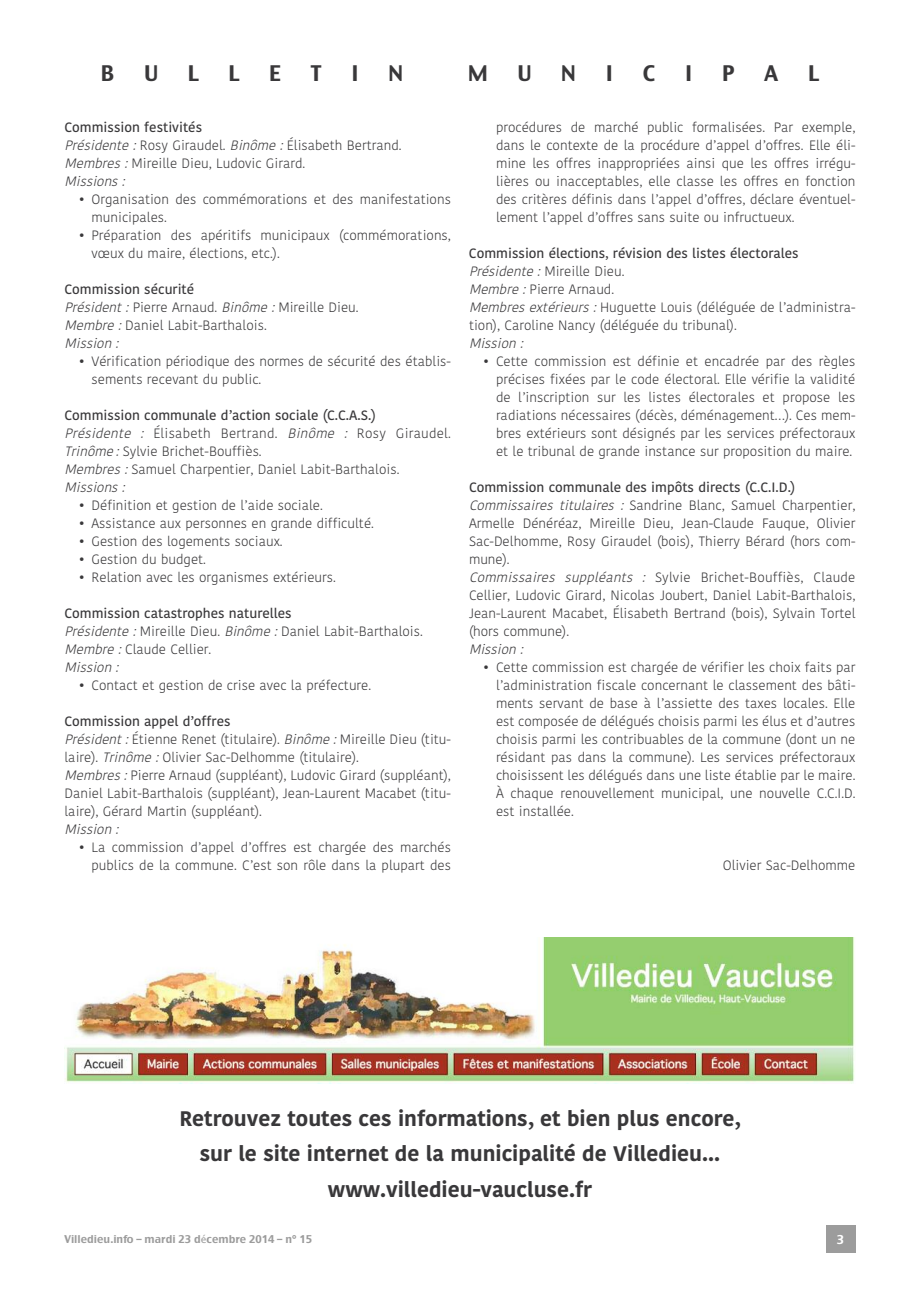
<style>
.page{position:relative;width:920px;height:1290px;background:#fff}
.page>*{position:absolute;margin:0;border:0;box-sizing:border-box;transform-origin:0 0}
.t1{font:700 21px/35.2px "Kohinoor Devanagari";color:#39383a;text-align:center}
.t2{font:21px "Charcoal CY";color:#39383a}
.t3{font:300 13.5px/18px "Kohinoor Devanagari";color:#39383a}
.t4{font:italic 300 13.5px "Kohinoor Devanagari";color:#39383a}
.t5{font:12px "Charcoal CY";color:#fff}
.t6{font:10.5px "Charcoal CY";color:#9c9c9c}
.s1{font-weight:600}
.s2{font-style:italic}
.s3{font-family:"Lucida Grande"}
</style>
<div class="page">
<div style="left:826px;top:1225px;width:29px;height:28px;background:#9c9c9c"></div>
<img style="left:65px;top:938px;width:790px;height:145px">
<h1 class="t2" style="left:101px;top:61px;width:15px">B</h1>
<h1 class="t2" style="left:144px;top:61px;width:16px">U</h1>
<h1 class="t2" style="left:188px;top:61px;width:13px">L</h1>
<h1 class="t2" style="left:228px;top:61px;width:13px">L</h1>
<h1 class="t2" style="left:269px;top:61px;width:14px">E</h1>
<h1 class="t2" style="left:311px;top:61px;width:12px">T</h1>
<h1 class="t2" style="left:351px;top:61px;width:9px">I</h1>
<h1 class="t2" style="left:389px;top:61px;width:16px">N</h1>
<h1 class="t2" style="left:468px;top:61px;width:21px">M</h1>
<h1 class="t2" style="left:517px;top:61px;width:16px">U</h1>
<h1 class="t2" style="left:561px;top:61px;width:16px">N</h1>
<h1 class="t2" style="left:605px;top:61px;width:9px">I</h1>
<h1 class="t2" style="left:643px;top:61px;width:14px">C</h1>
<h1 class="t2" style="left:685px;top:61px;width:9px">I</h1>
<h1 class="t2" style="left:722px;top:61px;width:14px">P</h1>
<h1 class="t2" style="left:764px;top:61px;width:16px">A</h1>
<h1 class="t2" style="left:808px;top:61px;width:13px">L</h1>
<p class="t3" style="left:65px;top:118px;width:339px"><span class="s1">Commission festivités<br></span><span class="s2">Présidente:</span>Rosy Giraudel. <span class="s2">Binôme:</span>Élisabeth Bertrand.<br><span class="s2">Membres:</span>Mireille Dieu, Ludovic Girard.<br><span class="s2">Missions :</span></p>
<p class="t3" style="left:92px;top:190px;width:361px;text-indent:-13px">• Organisation des commémorations et des manifestations municipales.</p>
<p class="t3" style="left:92px;top:226px;width:361px;text-indent:-13px">• Préparation des apéritifs municipaux (commémorations, vœux du maire, élections, etc.).</p>
<p class="t3" style="left:65px;top:280px;width:296px"><span class="s1">Commission sécurité<br></span><span class="s2">Président:</span>Pierre Arnaud. <span class="s2">Binôme:</span>Mireille Dieu.<br><span class="s2">Membre:</span>Daniel Labit-Barthalois.<br><span class="s2">Mission :</span></p>
<p class="t3" style="left:92px;top:352px;width:361px;text-indent:-13px">• Vérification périodique des normes de sécurité des établis&shy;sements recevant du public.</p>
<p class="t3" style="left:65px;top:406px;width:388px"><span class="s1">Commission communale d’action sociale (C.C.A.S.)<br></span><span class="s2">Présidente :</span> Élisabeth Bertrand. <span class="s2">Binôme :</span> Rosy Giraudel.<br><span class="s2">Trinôme:</span>Sylvie Brichet-Bouffiès.<br><span class="s2">Membres:</span>Samuel Charpentier, Daniel Labit-Barthalois.<br><span class="s2">Missions :</span></p>
<p class="t3" style="left:79px;top:496px;width:246px">• Définition et gestion de l’aide sociale.</p>
<p class="t3" style="left:79px;top:514px;width:297px">• Assistance aux personnes en grande difficulté.</p>
<p class="t3" style="left:79px;top:532px;width:205px">• Gestion des logements sociaux.</p>
<p class="t3" style="left:79px;top:550px;width:129px">• Gestion du budget.</p>
<p class="t3" style="left:79px;top:568px;width:259px">• Relation avec les organismes extérieurs.</p>
<p class="t3" style="left:65px;top:604px;width:360px"><span class="s1">Commission catastrophes naturelles<br></span><span class="s2">Présidente:</span>Mireille Dieu. <span class="s2">Binôme:</span>Daniel Labit-Barthalois.<br><span class="s2">Membre:</span>Claude Cellier.<br><span class="s2">Mission :</span></p>
<p class="t3" style="left:79px;top:676px;width:294px">• Contact et gestion de crise avec la préfecture.</p>
<p class="t3" style="left:65px;top:712px;width:388px"><span class="s1">Commission appel d’offres<br></span><span class="s2">Président:</span>Étienne Renet (titulaire). <span class="s2">Binôme:</span>Mireille Dieu (titu&shy;laire). <span class="s2">Trinôme:</span>Olivier Sac-Delhomme (titulaire).<br><span class="s2">Membres:</span>Pierre Arnaud (suppléant), Ludovic Girard (suppléant), Daniel Labit-Barthalois (suppléant), Jean-Laurent Macabet (titu&shy;laire), Gérard Martin (suppléant).</p>
<p class="t4" style="left:65px;top:821px;width:59px">Mission :</p>
<p class="t3" style="left:79px;top:838px;width:374px;text-align:right">• La commission d’appel d’offres est chargée des marchés publics de la commune. C’est son rôle dans la plupart des</p>
<p class="t3" style="left:496px;top:118px;width:361px;text-align:justify">procédures de marché public formalisées. Par exemple, dans le contexte de la procédure d’appel d’offres. Elle éli&shy;mine les offres inappropriées ainsi que les offres irrégu&shy;lières ou inacceptables, elle classe les offres en fonction des critères définis dans l’appel d’offres, déclare éventuel&shy;lement l’appel d’offres sans suite ou infructueux.</p>
<p class="t3" style="left:469px;top:244px;width:388px"><span class="s1">Commission élections, révision des listes électorales </span><span class="s2">Présidente:</span>Mireille Dieu.<br><span class="s2">Membre:</span>Pierre Arnaud.<br><span class="s2">Membresextérieurs:</span>Huguette Louis (déléguée de l’administra&shy;tion), Caroline Nancy (déléguée du tribunal).</p>
<p class="t4" style="left:469px;top:335px;width:59px">Mission :</p>
<p class="t3" style="left:496px;top:352px;width:361px;text-align:justify;text-indent:-13px">• Cette commission est définie et encadrée par des règles précises fixées par le code électoral. Elle vérifie la validité de l’inscription sur les listes électorales et propose les radiations nécessaires (décès, déménagement…). Ces mem&shy;bres extérieurs sont désignés par les services préfectoraux et le tribunal de grande instance sur proposition du maire.</p>
<p class="t3" style="left:469px;top:478px;width:388px"><span class="s1">Commission communale des impôts directs (C.C.I.D.)<br></span><span class="s2">Commissaires titulaires :</span> Sandrine Blanc, Samuel Charpentier, Armelle Dénéréaz, Mireille Dieu, Jean-Claude Fauque, Olivier Sac-Delhomme, Rosy Giraudel (bois), Thierry Bérard (hors com&shy;mune).<br><span class="s2">Commissaires suppléants :</span> Sylvie Brichet-Bouffiès, Claude Cellier, Ludovic Girard, Nicolas Joubert, Daniel Labit-Barthalois, Jean-Laurent Macabet, Élisabeth Bertrand (bois), Sylvain Tortel (hors commune).</p>
<p class="t4" style="left:469px;top:641px;width:59px">Mission :</p>
<p class="t3" style="left:496px;top:658px;width:361px;text-align:justify;text-indent:-13px">• Cette commission est chargée de vérifier les choix faits par l’administration fiscale concernant le classement des bâti&shy;ments servant de base à l’assiette des taxes locales. Elle est composée de délégués choisis parmi les élus et d’autres choisis parmi les contribuables de la commune (dont un ne résidant pas dans la commune). Les services préfectoraux choisissent les délégués dans une liste établie par le maire.<br>À chaque renouvellement municipal, une nouvelle C.C.I.D. est installée.</p>
<p class="t3" style="left:723px;top:856px;width:134px">Olivier Sac-Delhomme</p>
<h1 class="t1" style="left:179px;top:1101px;width:563px">Retrouvez toutes ces informations, et bien plus encore, sur le site internet de la municipalité de Villedieu... www.villedieu-vaucluse.fr</h1>
<p class="t6" style="left:65px;top:1233px;width:249px">Villedieu.info – mardi 23 d<span class="s3">é</span>cembre 2014 – n° 15</p>
<p class="t5" style="left:837px;top:1232px;width:9px">3</p>
</div>
